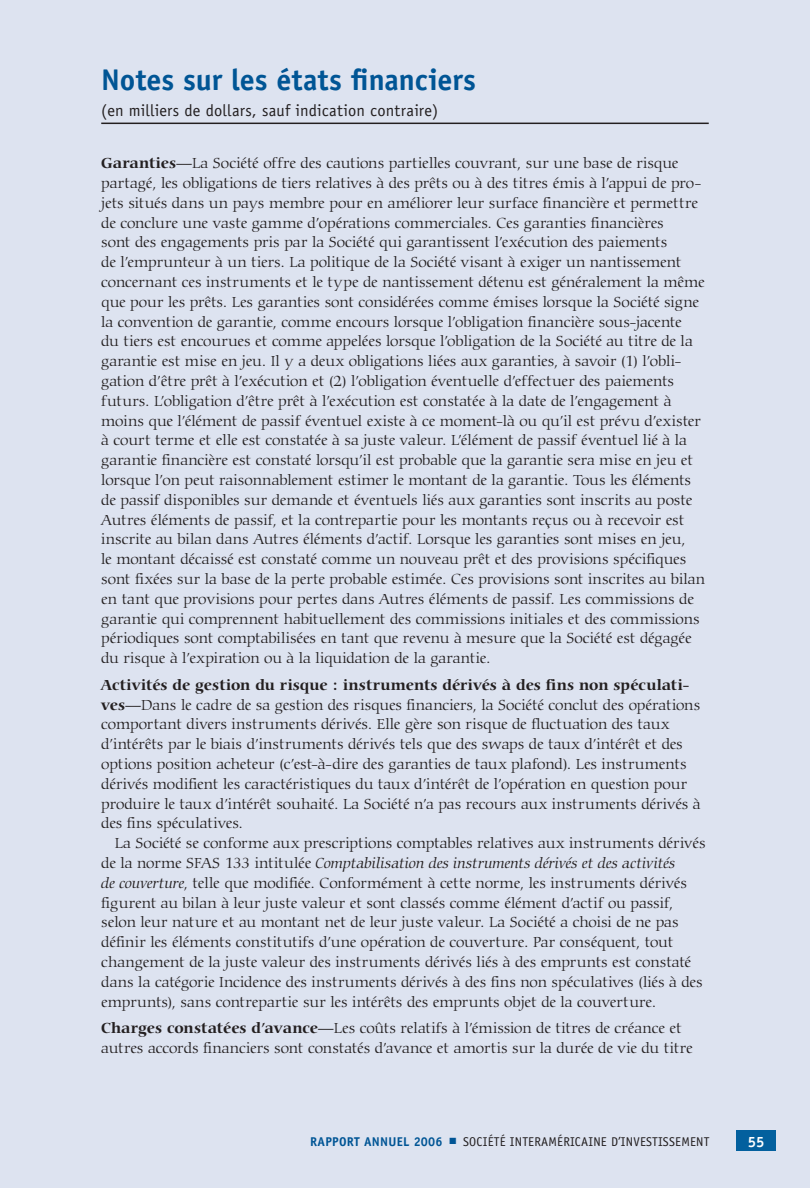
<style>
.page{position:relative;width:810px;height:1188px;background:#dde3f0}
.page>*{position:absolute;margin:0;border:0;box-sizing:border-box;transform-origin:0 0}
.t1{font:700 30px "Officina Sans";color:#005595}
.t2{font:16.5px "Officina Sans";letter-spacing:.015em;color:#231f20}
.t3{font:300 15.45px/19.8px "Carmina BT";letter-spacing:-.005em;color:#231f20}
.t4{font:700 15px "Officina Sans";color:#fff}
.t5{font:12.75px "Officina Sans";letter-spacing:.02em;color:#231f20}
.s1{font-weight:700}
.s2{font-style:italic}
.s3{font-weight:700;color:#005595}
.s4{color:#005595}
</style>
<div class="page">
<hr style="left:101px;top:123px;width:608px;height:1px;background:#231f20">
<div style="left:736px;top:1131px;width:40px;height:20px;background:#03609e"></div>
<h1 class="t1" style="left:101px;top:61px;width:376px">N otes sur les états financiers</h1>
<p class="t2" style="left:101px;top:101px;width:338px">(en milliers de dollars, sauf indication contraire)</p>
<p class="t3" style="left:101px;top:154px;width:606px"><span class="s1">Garanties—</span>La Société offre des cautions partielles couvrant, sur une base de risque partagé, les obligations de tiers relatives à des prêts ou à des titres émis à l’appui de pro&shy;jets situés dans un pays membre pour en améliorer leur surface financière et permettre de conclure une vaste gamme d’opérations commerciales. Ces garanties financières<br>sont des engagements pris par la Société qui garantissent l’exécution des paiements<br>de l’emprunteur à un tiers. La politique de la Société visant à exiger un nantissement concernant ces instruments et le type de nantissement détenu est généralement la même que pour les prêts. Les garanties sont considérées comme émises lorsque la Société signe la convention de garantie, comme encours lorsque l’obligation financière sous-jacente<br>du tiers est encourues et comme appelées lorsque l’obligation de la Société au titre de la garantie est mise en jeu. Il y a deux obligations liées aux garanties, à savoir (1) l’obli&shy;gation d’être prêt à l’exécution et (2) l’obligation éventuelle d’effectuer des paiements futurs. L’obligation d’être prêt à l’exécution est constatée à la date de l’engagement à moins que l’élément de passif éventuel existe à ce moment-là ou qu’il est prévu d’exister à court terme et elle est constatée à sa juste valeur. L’élément de passif éventuel lié à la garantie financière est constaté lorsqu’il est probable que la garantie sera mise en jeu et lorsque l’on peut raisonnablement estimer le montant de la garantie. Tous les éléments de passif disponibles sur demande et éventuels liés aux garanties sont inscrits au poste Autres éléments de passif, et la contrepartie pour les montants reçus ou à recevoir est inscrite au bilan dans Autres éléments d’actif. Lorsque les garanties sont mises en jeu,<br>le montant décaissé est constaté comme un nouveau prêt et des provisions spécifiques sont fixées sur la base de la perte probable estimée. Ces provisions sont inscrites au bilan en tant que provisions pour pertes dans Autres éléments de passif. Les commissions de garantie qui comprennent habituellement des commissions initiales et des commissions périodiques sont comptabilisées en tant que revenu à mesure que la Société est dégagée du risque à l’expiration ou à la liquidation de la garantie.</p>
<p class="t3" style="left:101px;top:675px;width:601px"><span class="s1">Activités de gestion du risque : instruments dérivés à des fins non spéculati&shy;ves—</span>Dans le cadre de sa gestion des risques financiers, la Société conclut des opérations comportant divers instruments dérivés. Elle gère son risque de fluctuation des taux d’intérêts par le biais d’instruments dérivés tels que des swaps de taux d’intérêt et des options position acheteur (c’est-à-dire des garanties de taux plafond). Les instruments dérivés modifient les caractéristiques du taux d’intérêt de l’opération en question pour produire le taux d’intérêt souhaité. La Société n’a pas recours aux instruments dérivés à des fins spéculatives.</p>
<p class="t3" style="left:101px;top:833px;width:606px;text-indent:14px">La Société se conforme aux prescriptions comptables relatives aux instruments dérivés de la norme SFAS 133 intitulée <span class="s2">Comptabilisation des instruments dérivés et des activités<br>de couverture</span>, telle que modifiée. Conformément à cette norme, les instruments dérivés figurent au bilan à leur juste valeur et sont classés comme élément d’actif ou passif, selon leur nature et au montant net de leur juste valeur. La Société a choisi de ne pas définir les éléments constitutifs d’une opération de couverture. Par conséquent, tout changement de la juste valeur des instruments dérivés liés à des emprunts est constaté dans la catégorie Incidence des instruments dérivés à des fins non spéculatives (liés à des emprunts), sans contrepartie sur les intérêts des emprunts objet de la couverture.</p>
<p class="t3" style="left:101px;top:1018px;width:593px"><span class="s1">Charges constatées d’avance—</span>Les coûts relatifs à l’émission de titres de créance et autres accords financiers sont constatés d’avance et amortis sur la durée de vie du titre</p>
<p class="t5" style="left:310px;top:1134px;width:401px"><span class="s3">Rapport annuel 2006</span> <span class="s4">■</span> Société interaméricaine d’investissement</p>
<p class="t4" style="left:748px;top:1132px;width:18px">55</p>
</div>
